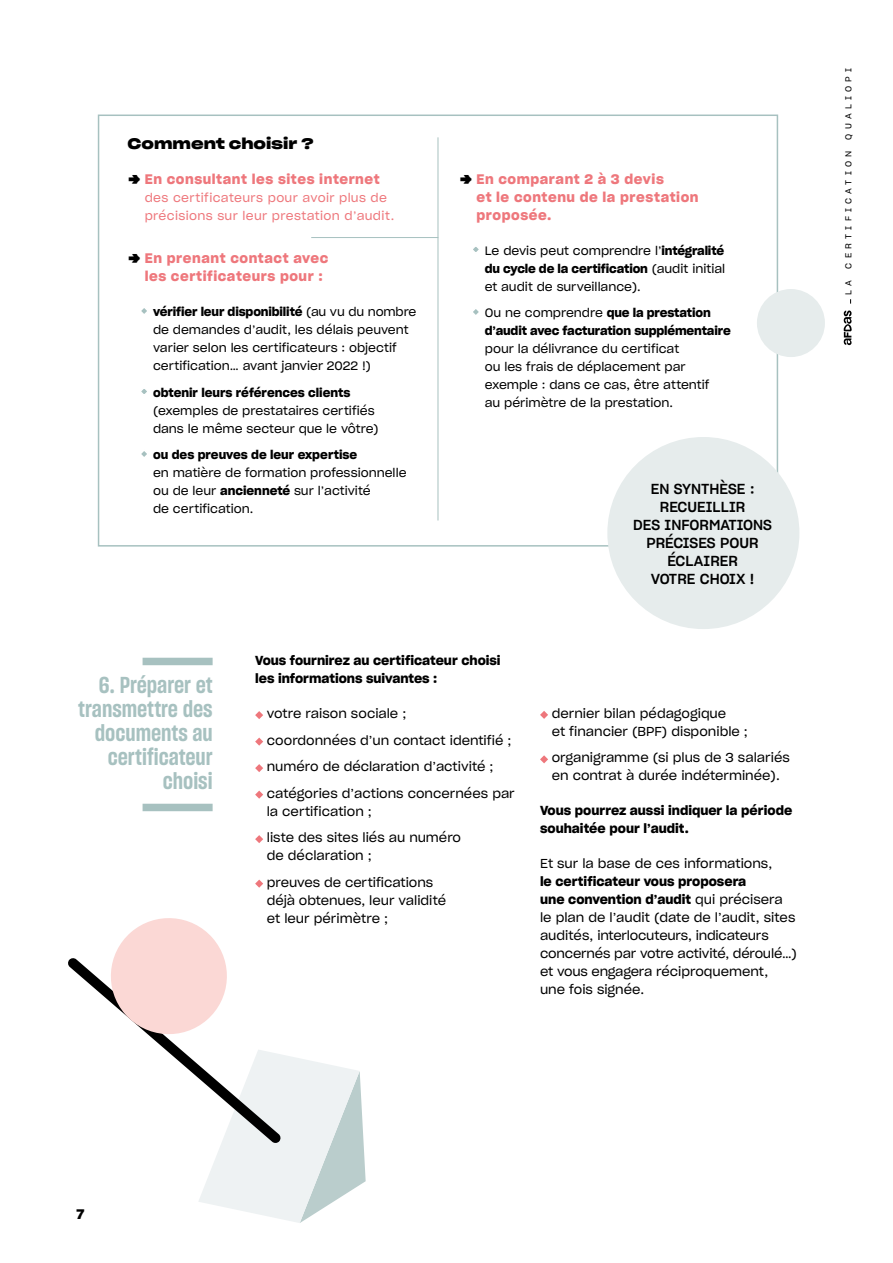
<style>
.page{position:relative;width:893px;height:1263px;background:#fff}
.page>*{position:absolute;margin:0;border:0;box-sizing:border-box;transform-origin:0 0}
.t1{font:22.5px/24px "Sharp Grotesk Semi Bold 15";color:#a7c1c0;text-align:right}
.t2{font:15px "Sharp Grotesk Semi Bold 25";color:#000}
.t3{font:14.25px/18px "Sharp Grotesk Medium 20";color:#000;text-align:center}
.t4{font:13.5px/18px "Sharp Grotesk Semi Bold 20";letter-spacing:.045em;color:#ee777c}
.t5{font:13.5px "Sharp Grotesk Semi Bold 20";color:#000}
.t6{font:12.75px/18px "Sharp Grotesk Book 20";letter-spacing:-.005em;color:#000}
.t7{font:12.75px/18px "Sharp Grotesk Semi Bold 20";color:#000}
.t8{font:12px/18px "Sharp Grotesk Book 20";color:#000}
.t9{font:12px/18px "Sharp Grotesk Semi Bold 20";letter-spacing:-.01em;color:#000}
.t10{font:12px/18px "Sharp Grotesk Book 20";letter-spacing:.03em;color:#ee777c}
.t11{font:8.55px "Sharp Grotesk Book 20";letter-spacing:.495em;color:#000}
.s1{font-family:"Sharp Grotesk Black 25";font-size:12.75px;color:#000}
.s2{font-family:"Sharp Grotesk Book 20"}
.s3{font-family:"Sharp Grotesk Semi Bold 20"}
</style>
<div class="page">
<div style="left:98px;top:115px;width:680px;height:432px;background:#fff;border:2px solid #a7c1c0"></div>
<svg style="left:141px;top:308px;width:6px;height:6px"></svg>
<svg style="left:141px;top:389px;width:6px;height:5px"></svg>
<svg style="left:141px;top:451px;width:6px;height:6px"></svg>
<svg style="left:473px;top:247px;width:6px;height:5px"></svg>
<svg style="left:473px;top:309px;width:6px;height:6px"></svg>
<hr style="left:438px;top:137px;width:1px;height:383px;background:#a7c1c0">
<hr style="left:311px;top:237px;width:127px;height:1px;background:#a7c1c0">
<div style="left:607px;top:437px;width:192px;height:192px;background:#e6ecec;border-radius:50%"></div>
<div style="left:757px;top:289px;width:68px;height:68px;background:#e6ecec;border-radius:50%"></div>
<svg style="left:68px;top:918px;width:298px;height:305px"></svg>
<div style="left:143px;top:658px;width:70px;height:7px;background:#a7c1c0"></div>
<div style="left:143px;top:804px;width:70px;height:7px;background:#a7c1c0"></div>
<svg style="left:255px;top:711px;width:8px;height:8px"></svg>
<svg style="left:255px;top:737px;width:8px;height:9px"></svg>
<svg style="left:255px;top:764px;width:8px;height:8px"></svg>
<svg style="left:255px;top:790px;width:8px;height:9px"></svg>
<svg style="left:255px;top:835px;width:8px;height:8px"></svg>
<svg style="left:255px;top:880px;width:8px;height:8px"></svg>
<svg style="left:540px;top:711px;width:8px;height:8px"></svg>
<svg style="left:540px;top:755px;width:8px;height:8px"></svg>
<svg style="left:843px;top:310px;width:9px;height:35px"></svg>
<p class="t2" style="left:128px;top:130px;width:188px">Comment choisir ?</p>
<p class="t4" style="left:128px;top:169px;width:254px"><span class="s1">→</span> En consultant les sites internet</p>
<p class="t10" style="left:145px;top:187px;width:251px">des certificateurs pour avoir plus de précisions sur leur prestation d’audit.</p>
<p class="t4" style="left:145px;top:248px;width:185px;text-indent:-17px"><span class="s1">→</span> En prenant contact avec les certificateurs pour :</p>
<p class="t9" style="left:153px;top:302px;width:265px">vérifier leur disponibilité <span class="s2">(au vu du nombre</span></p>
<p class="t8" style="left:153px;top:320px;width:257px">de demandes d’audit, les délais peuvent varier selon les certificateurs : objectif certification… avant janvier 2022 !)</p>
<p class="t9" style="left:153px;top:382px;width:199px">obtenir leurs références clients</p>
<p class="t8" style="left:153px;top:401px;width:227px">(exemples de prestataires certifiés dans le même secteur que le vôtre)</p>
<p class="t9" style="left:153px;top:445px;width:206px">ou des preuves de leur expertise</p>
<p class="t8" style="left:153px;top:463px;width:255px">en matière de formation professionnelle ou de leur <span class="s3">ancienneté</span> sur l’activité<br>de certification.</p>
<p class="t4" style="left:476px;top:169px;width:224px;text-indent:-17px"><span class="s1">→</span> En comparant 2 à 3 devis<br>et le contenu de la prestation proposée.</p>
<p class="t8" style="left:485px;top:240px;width:241px">Le devis peut comprendre l’<span class="s3">intégralité</span></p>
<p class="t9" style="left:485px;top:258px;width:242px">du cycle de la certification <span class="s2">(audit initial</span></p>
<p class="t8" style="left:485px;top:276px;width:158px">et audit de surveillance).</p>
<p class="t9" style="left:485px;top:303px;width:247px"><span class="s2">Ou ne comprendre</span> que la prestation d’audit avec facturation supplémentaire</p>
<p class="t8" style="left:485px;top:339px;width:226px">pour la délivrance du certificat<br>ou les frais de déplacement par exemple : dans ce cas, être attentif au périmètre de la prestation.</p>
<p class="t3" style="left:633px;top:479px;width:140px">EN SYNTHÈSE :<br>RECUEILLIR<br>DES INFORMATIONS<br>PRÉCISES POUR<br>ÉCLAIRER<br>VOTRE CHOIX !</p>
<h1 class="t1" style="left:78px;top:673px;width:136px">6. Préparer et transmettre des documents au certificateur choisi</h1>
<p class="t7" style="left:255px;top:651px;width:247px">Vous fournirez au certificateur choisi les informations suivantes :</p>
<p class="t6" style="left:267px;top:699px;width:249px;line-height:26.5px">votre raison sociale ;<br>coordonnées d’un contact identifié ; numéro de déclaration d’activité ; catégories d’actions concernées par</p>
<p class="t6" style="left:267px;top:797px;width:196px;line-height:26.5px">la certification ;<br>liste des sites liés au numéro</p>
<p class="t6" style="left:267px;top:841px;width:168px;line-height:26.5px">de déclaration ;<br>preuves de certifications</p>
<p class="t6" style="left:267px;top:890px;width:181px">déjà obtenues, leur validité et leur périmètre ;</p>
<p class="t6" style="left:552px;top:703px;width:198px">dernier bilan pédagogique<br>et financier (BPF) disponible ;</p>
<p class="t6" style="left:552px;top:748px;width:240px">organigramme (si plus de 3 salariés en contrat à durée indéterminée).</p>
<p class="t7" style="left:540px;top:801px;width:254px">Vous pourrez aussi indiquer la période souhaitée pour l’audit.</p>
<p class="t6" style="left:540px;top:854px;width:234px">Et sur la base de ces informations,</p>
<p class="t7" style="left:540px;top:872px;width:244px">le certificateur vous proposera<br>une convention d’audit <span class="s2">qui précisera</span></p>
<p class="t6" style="left:540px;top:908px;width:258px">le plan de l’audit (date de l’audit, sites audités, interlocuteurs, indicateurs concernés par votre activité, déroulé…) et vous engagera réciproquement,<br>une fois signée.</p>
<p class="t11" style="left:842px;top:140px;width:73px;rotate:-90deg">QUALIOPI</p>
<p class="t11" style="left:842px;top:269px;width:119px;rotate:-90deg">CERTIFICATION</p>
<p class="t11" style="left:842px;top:295px;width:17px;rotate:-90deg">L A</p>
<p class="t5" style="left:77px;top:1203px;width:9px">7</p>
</div>
